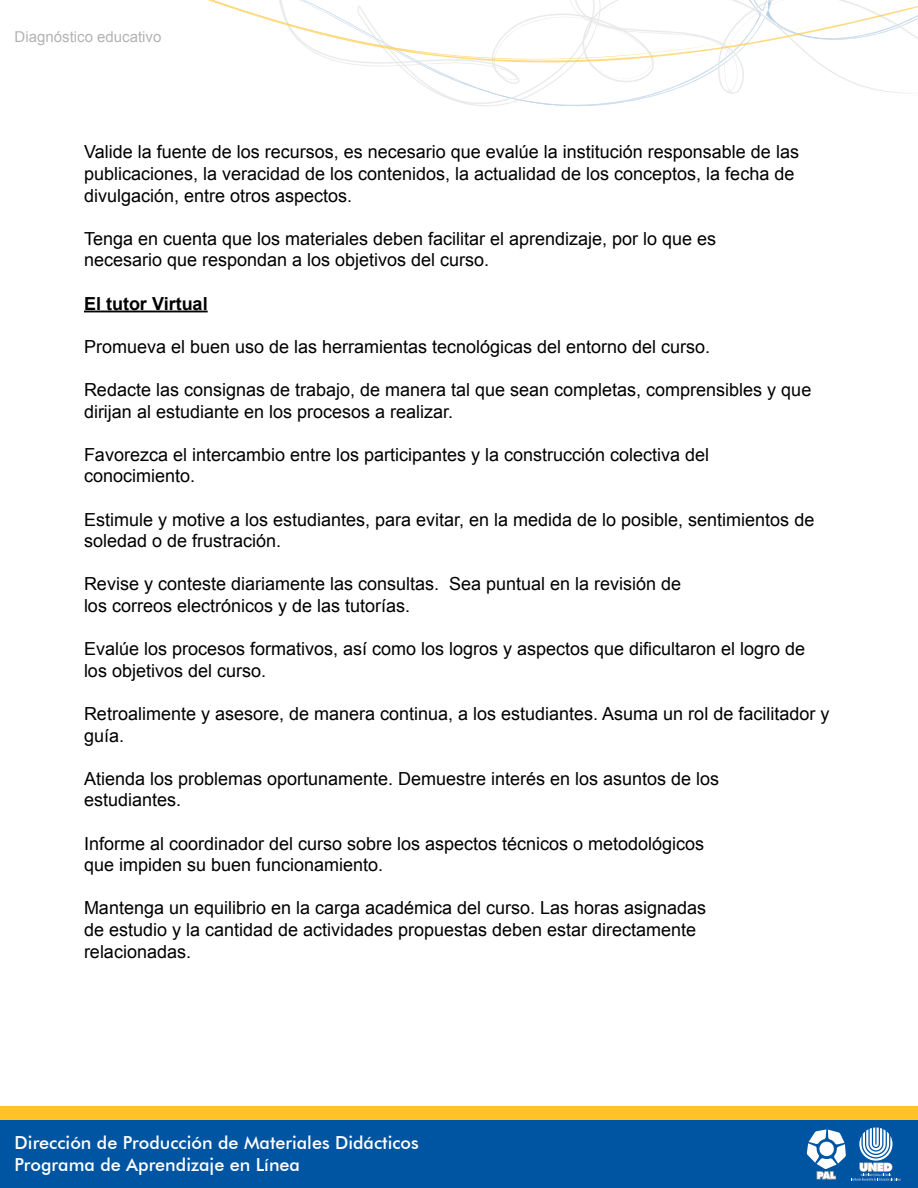
<style>
.page{position:relative;width:918px;height:1188px;background:#fff}
.page>*{position:absolute;margin:0;border:0;box-sizing:border-box;transform-origin:0 0}
.t1{font:18px/21.6px "Arial";color:#000}
.t2{font:500 18px/21.6px "Futura BT";color:#fff}
.t3{font:700 18px "Arial";color:#000}
.t4{font:15px "Arial";color:#b3b3b3}
</style>
<div class="page">
<div style="left:0;top:1120px;width:918px;height:68px;background:#0055a3"></div>
<div style="left:0;top:1106px;width:918px;height:14px;background:#ffc325"></div>
<svg style="left:852px;top:1128px;width:49px;height:53px"></svg>
<svg style="left:807px;top:1130px;width:39px;height:49px"></svg>
<svg style="left:208px;top:0;width:710px;height:107px"></svg>
<hr style="left:84px;top:311px;width:124px;height:1px;background:#000">
<p class="t4" style="left:15px;top:26px;width:148px">Diagnóstico educativo</p>
<p class="t1" style="left:84px;top:141px;width:717px">Valide la fuente de los recursos, es necesario que evalúe la institución responsable de las publicaciones, la veracidad de los contenidos, la actualidad de los conceptos, la fecha de divulgación, entre otros aspectos.</p>
<p class="t1" style="left:84px;top:228px;width:634px">Tenga en cuenta que los materiales deben facilitar el aprendizaje, por lo que es necesario que respondan a los objetivos del curso.</p>
<p class="t3" style="left:84px;top:291px;width:125px">El tutor Virtual</p>
<p class="t1" style="left:84px;top:336px;width:628px">Promueva el buen uso de las herramientas tecnológicas del entorno del curso.</p>
<p class="t1" style="left:84px;top:379px;width:729px">Redacte las consignas de trabajo, de manera tal que sean completas, comprensibles y que dirijan al estudiante en los procesos a realizar.</p>
<p class="t1" style="left:84px;top:444px;width:627px">Favorezca el intercambio entre los participantes y la construcción colectiva del conocimiento.</p>
<p class="t1" style="left:84px;top:509px;width:732px">Estimule y motive a los estudiantes, para evitar, en la medida de lo posible, sentimientos de soledad o de frustración.</p>
<p class="t1" style="left:84px;top:573px;width:599px">Revise y conteste diariamente las consultas. Sea puntual en la revisión de los correos electrónicos y de las tutorías.</p>
<p class="t1" style="left:84px;top:638px;width:723px">Evalúe los procesos formativos, así como los logros y aspectos que dificultaron el logro de los objetivos del curso.</p>
<p class="t1" style="left:84px;top:703px;width:747px">Retroalimente y asesore, de manera continua, a los estudiantes. Asuma un rol de facilitador y guía.</p>
<p class="t1" style="left:84px;top:768px;width:637px">Atienda los problemas oportunamente. Demuestre interés en los asuntos de los estudiantes.</p>
<p class="t1" style="left:84px;top:833px;width:622px">Informe al coordinador del curso sobre los aspectos técnicos o metodológicos que impiden su buen funcionamiento.</p>
<p class="t1" style="left:84px;top:897px;width:624px">Mantenga un equilibrio en la carga académica del curso. Las horas asignadas de estudio y la cantidad de actividades propuestas deben estar directamente relacionadas.</p>
<p class="t2" style="left:15px;top:1132px;width:406px">Dirección de Producción de Materiales Didácticos<br>Programa de Aprendizaje en Línea</p>
</div>
